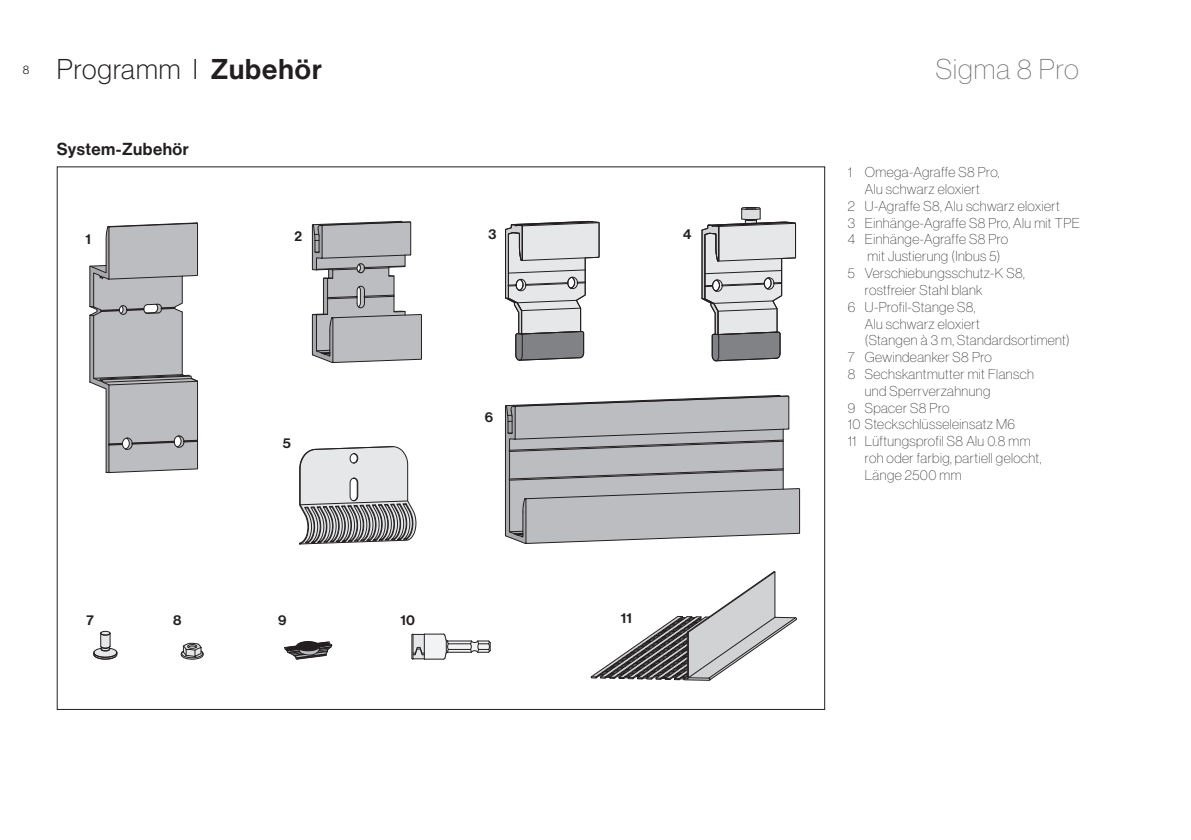
<style>
.page{position:relative;width:1191px;height:840px;background:#fff}
.page>*{position:absolute;margin:0;border:0;box-sizing:border-box;transform-origin:0 0}
.t1{font:28px "N Haas Grotesk DS Pro 35 X Lt";letter-spacing:.04em;color:#231f20}
.t2{font:28px "N Haas Grotesk DS Pro 25 Th";letter-spacing:.04em;color:#6c6d70}
.t3{font:17px "N Haas Grotesk DS Pro 65 Md";letter-spacing:.03em;color:#231f20}
.t4{font:14px "N Haas Grotesk DS Pro 25 Th";letter-spacing:.03em;color:#231f20}
.t5{font:14px "N Haas Grotesk DS Pro 65 Md";color:#231f20}
.t6{font:12px "N Haas Grotesk DS Pro 45 Lt";color:#231f20}
.s1{font-family:"N Haas Grotesk DS Pro 65 Md"}
</style>
<div class="page">
<svg style="left:89px;top:222px;width:109px;height:251px;background:#babbbd"></svg>
<svg style="left:505px;top:221px;width:94px;height:139px"></svg>
<svg style="left:701px;top:207px;width:95px;height:154px"></svg>
<svg style="left:311px;top:221px;width:111px;height:142px"></svg>
<svg style="left:505px;top:395px;width:295px;height:149px;background:#b6b6b9"></svg>
<svg style="left:93px;top:630px;width:24px;height:29px"></svg>
<svg style="left:181px;top:642px;width:23px;height:17px"></svg>
<svg style="left:284px;top:641px;width:48px;height:19px"></svg>
<svg style="left:299px;top:446px;width:117px;height:98px;background:#bebebf"></svg>
<svg style="left:590px;top:571px;width:207px;height:109px"></svg>
<svg style="left:411px;top:633px;width:80px;height:26px"></svg>
<p class="t6" style="left:23px;top:63px;width:8px">8</p>
<h1 class="t1" style="left:57px;top:54px;width:267px">Programm I <span class="s1">Zubehör</span></h1>
<h1 class="t2" style="left:935px;top:54px;width:145px">Sigma 8 Pro</h1>
<p class="t3" style="left:57px;top:139px;width:134px">System-Zubehör</p>
<p class="t5" style="left:85px;top:231px;width:7px">1</p>
<p class="t5" style="left:488px;top:226px;width:9px">3</p>
<p class="t5" style="left:683px;top:225px;width:10px">4</p>
<p class="t5" style="left:294px;top:227px;width:9px">2</p>
<p class="t5" style="left:283px;top:435px;width:10px">5</p>
<p class="t5" style="left:485px;top:408px;width:10px">6</p>
<p class="t4" style="left:848px;top:164px;width:153px">1 Omega-Agraffe S8 Pro,</p>
<p class="t4" style="left:865px;top:181px;width:116px">Alu schwarz eloxiert</p>
<p class="t4" style="left:848px;top:198px;width:213px">2 U-Agraffe S8, Alu schwarz eloxiert</p>
<p class="t4" style="left:848px;top:215px;width:233px">3 Einhänge-Agraffe S8 Pro, Alu mit TPE</p>
<p class="t4" style="left:848px;top:231px;width:162px">4 Einhänge-Agraffe S8 Pro</p>
<p class="t4" style="left:867px;top:248px;width:134px">mit Justierung (Inbus 5)</p>
<p class="t4" style="left:848px;top:265px;width:178px">5 Verschiebungsschutz-K S8,</p>
<p class="t4" style="left:865px;top:282px;width:119px">rostfreier Stahl blank</p>
<p class="t4" style="left:848px;top:299px;width:129px">6 U-Profil-Stange S8,</p>
<p class="t4" style="left:865px;top:315px;width:116px">Alu schwarz eloxiert</p>
<p class="t4" style="left:865px;top:332px;width:206px">(Stangen à 3 m, Standardsortiment)</p>
<p class="t4" style="left:848px;top:349px;width:145px">7 Gewindeanker S8 Pro</p>
<p class="t4" style="left:848px;top:366px;width:187px">8 Sechskantmutter mit Flansch</p>
<p class="t4" style="left:865px;top:383px;width:127px">und Sperrverzahnung</p>
<p class="t4" style="left:848px;top:399px;width:103px">9 Spacer S8 Pro</p>
<p class="t4" style="left:848px;top:416px;width:169px">10 Steckschlüsseleinsatz M6</p>
<p class="t4" style="left:848px;top:433px;width:184px">11 Lüftungsprofil S8 Alu 0.8 mm</p>
<p class="t4" style="left:865px;top:450px;width:178px">roh oder farbig, partiell gelocht,</p>
<p class="t4" style="left:865px;top:467px;width:98px">Länge 2500 mm</p>
<p class="t5" style="left:86px;top:611px;width:9px">7</p>
<p class="t5" style="left:173px;top:611px;width:10px">8</p>
<p class="t5" style="left:278px;top:611px;width:10px">9</p>
<p class="t5" style="left:400px;top:611px;width:16px">10</p>
<p class="t5" style="left:621px;top:609px;width:12px">11</p>
</div>
